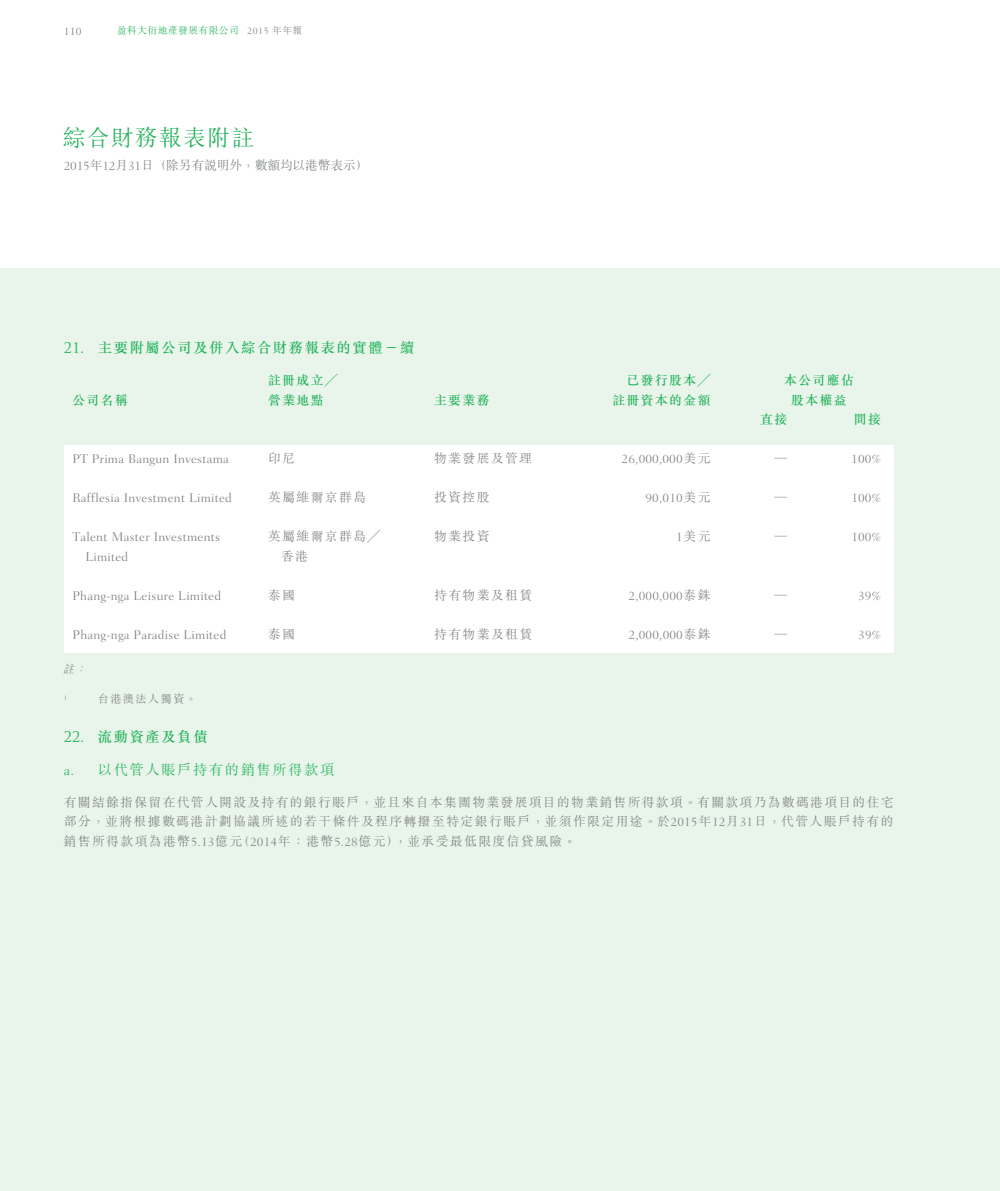
<style>
.page{position:relative;width:1000px;height:1191px;background:#fff}
.page>*{position:absolute;margin:0;border:0;box-sizing:border-box;transform-origin:0 0}
.t1{font:300 22.5px "M Sung HK";letter-spacing:.07em;color:#21b259}
.t2{font:500 14.25px "M Sung HK";letter-spacing:.115em;color:#21b259}
.t3{font:300 14.25px "M Sung HK";letter-spacing:.115em;color:#21b259}
.t4{font:300 12.75px/19.5px "M Sung HK";letter-spacing:.115em;color:#7e8083;text-align:justify}
.t5{font:300 12.75px "Fairfield LT Std";letter-spacing:.025em;color:#7e8083}
.t6{font:500 12.75px "M Sung HK";letter-spacing:.115em;color:#21b259}
.t7{font:300 12.75px "M Sung HK";letter-spacing:-.01em;color:#7e8083}
.t8{font:300 11.25px "M Sung HK";letter-spacing:.115em;color:#7e8083}
.t9{font:300 11.25px "Fairfield LT Std";color:#7e8083}
.t10{font:italic 300 11.25px "M Sung HK";color:#7e8083}
.t11{font:300 9.75px "M Sung HK";letter-spacing:.045em;color:#21b259}
.t12{font:300 6.6px "Fairfield LT Std";color:#7e8083}
.s1{font-family:"Fairfield LT Std";color:#7e8083}
.s2{color:#7e8083}
.s3{font-family:"Fairfield LT Std"}
.s4{font-family:"Trajan Pro";font-weight:400}
.s5{font-family:"M Sung HK"}
</style>
<div class="page">
<div style="left:0;top:268px;width:999px;height:923px;background:#e9f5ea"></div>
<hr style="left:999px;top:268px;width:1px;height:923px;background:#e9f5ea">
<div style="left:64px;top:445px;width:829px;height:208px;background:#fff"></div>
<p class="t9" style="left:64px;top:25px;width:19px">110</p>
<p class="t11" style="left:117px;top:24px;width:187px">盈科大衍地產發展有限公司 <span class="s1">2015</span> <span class="s2">年年報</span></p>
<h1 class="t1" style="left:63px;top:122px;width:193px">綜合財務報表附註</h1>
<p class="t7" style="left:64px;top:156px;width:306px"><span class="s3">2015</span>年<span class="s3">12</span>月<span class="s3">31</span>日（除另有說明外，數額均以港幣表示）</p>
<p class="t2" style="left:64px;top:338px;width:352px"><span class="s4">21.</span> 主要附屬公司及併入綜合財務報表的實體－續</p>
<p class="t6" style="left:268px;top:372px;width:71px">註冊成立╱</p>
<p class="t6" style="left:626px;top:372px;width:85px">已發行股本╱</p>
<p class="t6" style="left:784px;top:372px;width:71px">本公司應佔</p>
<p class="t6" style="left:72px;top:391px;width:57px">公司名稱</p>
<p class="t6" style="left:268px;top:391px;width:57px">營業地點</p>
<p class="t6" style="left:434px;top:391px;width:57px">主要業務</p>
<p class="t6" style="left:612px;top:391px;width:100px">註冊資本的金額</p>
<p class="t6" style="left:791px;top:391px;width:57px">股本權益</p>
<p class="t6" style="left:760px;top:411px;width:28px">直接</p>
<p class="t6" style="left:853px;top:411px;width:28px">間接</p>
<p class="t5" style="left:72px;top:452px;width:158px">PT Prima Bangun Investama</p>
<p class="t4" style="left:268px;top:448px;width:28px">印尼</p>
<p class="t4" style="left:434px;top:448px;width:99px">物業發展及管理</p>
<p class="t5" style="left:621px;top:452px;width:90px">26,000,000<span class="s5">美元</span></p>
<p class="t4" style="left:774px;top:448px;width:14px">—</p>
<p class="t5" style="left:851px;top:452px;width:31px">100%</p>
<p class="t5" style="left:72px;top:491px;width:161px">Rafflesia Investment Limited</p>
<p class="t4" style="left:268px;top:487px;width:99px">英屬維爾京群島</p>
<p class="t4" style="left:434px;top:487px;width:57px">投資控股</p>
<p class="t5" style="left:645px;top:491px;width:66px">90,010<span class="s5">美元</span></p>
<p class="t4" style="left:774px;top:487px;width:14px">—</p>
<p class="t5" style="left:851px;top:491px;width:31px">100%</p>
<p class="t5" style="left:72px;top:530px;width:149px">Talent Master Investments</p>
<p class="t4" style="left:268px;top:526px;width:114px">英屬維爾京群島╱</p>
<p class="t4" style="left:434px;top:526px;width:57px">物業投資</p>
<p class="t4" style="left:676px;top:526px;width:36px"><span class="s3">1</span>美元</p>
<p class="t4" style="left:774px;top:526px;width:14px">—</p>
<p class="t5" style="left:851px;top:530px;width:31px">100%</p>
<p class="t5" style="left:85px;top:549px;width:44px">Limited</p>
<p class="t4" style="left:281px;top:546px;width:28px">香港</p>
<p class="t5" style="left:72px;top:588px;width:150px">Phang-nga Leisure Limited</p>
<p class="t4" style="left:268px;top:585px;width:28px">泰國</p>
<p class="t4" style="left:434px;top:585px;width:99px">持有物業及租賃</p>
<p class="t5" style="left:628px;top:588px;width:83px">2,000,000<span class="s5">泰銖</span></p>
<p class="t4" style="left:774px;top:585px;width:14px">—</p>
<p class="t5" style="left:858px;top:588px;width:24px">39%</p>
<p class="t5" style="left:72px;top:627px;width:155px">Phang-nga Paradise Limited</p>
<p class="t4" style="left:268px;top:624px;width:28px">泰國</p>
<p class="t4" style="left:434px;top:624px;width:99px">持有物業及租賃</p>
<p class="t5" style="left:628px;top:627px;width:83px">2,000,000<span class="s5">泰銖</span></p>
<p class="t4" style="left:774px;top:624px;width:14px">—</p>
<p class="t5" style="left:858px;top:627px;width:24px">39%</p>
<p class="t10" style="left:63px;top:661px;width:29px">註：</p>
<p class="t12" style="left:64px;top:693px;width:5px">1</p>
<p class="t8" style="left:98px;top:691px;width:100px">台港澳法人獨資。</p>
<p class="t2" style="left:64px;top:727px;width:145px"><span class="s4">22.</span> 流動資產及負債</p>
<p class="t3" style="left:64px;top:759px;width:272px"><span class="s3">a.</span> 以代管人賬戶持有的銷售所得款項</p>
<p class="t4" style="left:64px;top:792px;width:831px">有關結餘指保留在代管人開設及持有的銀行賬戶，並且來自本集團物業發展項目的物業銷售所得款項。有關款項乃為數碼港項目的住宅部分，並將根據數碼港計劃協議所述的若干條件及程序轉撥至特定銀行賬戶，並須作限定用途。於<span class="s3">2015</span>年<span class="s3">12</span>月<span class="s3">31</span>日，代管人賬戶持有的銷售所得款項為港幣<span class="s3">5.13</span>億元（<span class="s3">2014</span>年：港幣<span class="s3">5.28</span>億元），並承受最低限度信貸風險。</p>
</div>
